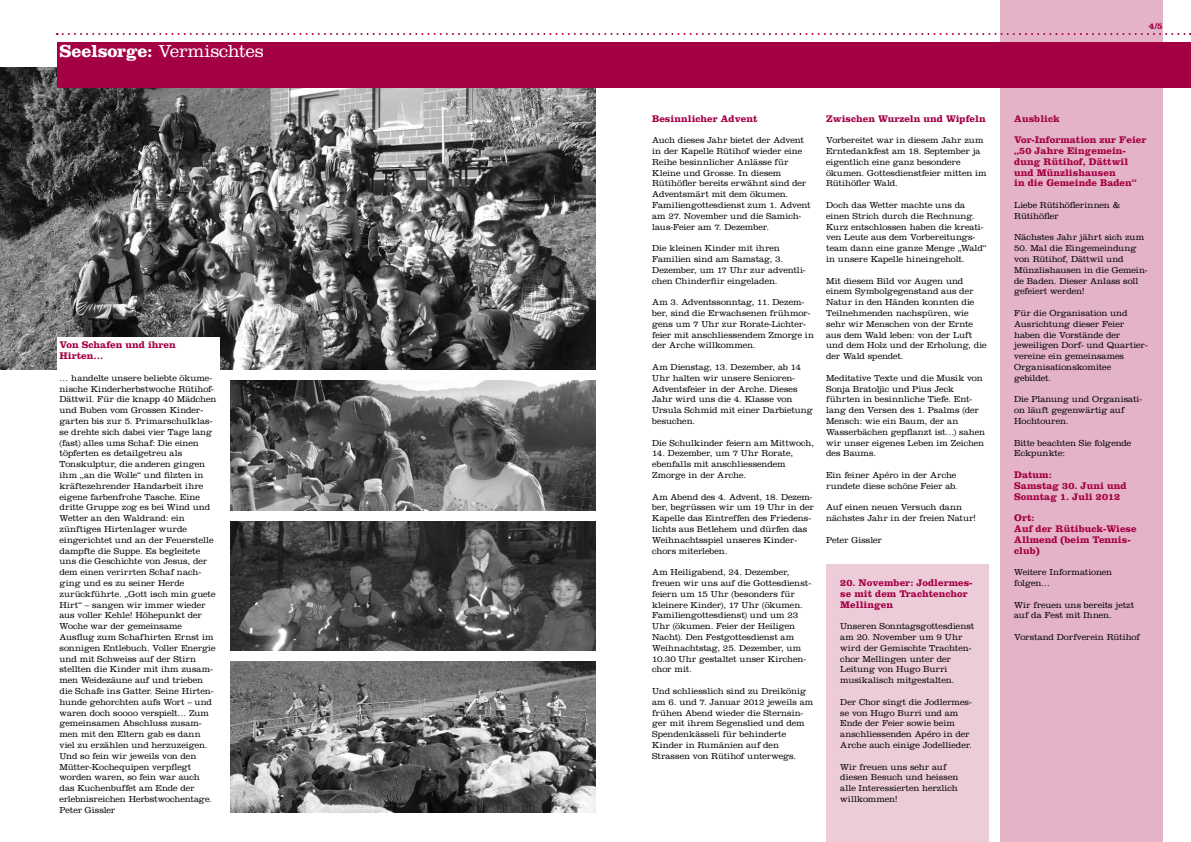
<style>
.page{position:relative;width:1191px;height:842px;background:#fff}
.page>*{position:absolute;margin:0;border:0;box-sizing:border-box;transform-origin:0 0}
.t1{font:300 18px "Clarendon LT Std";letter-spacing:-.01em;color:#fff}
.t2{font:700 10px/10.8px "Clarendon LT Std";color:#a40044}
.t3{font:300 9px/10.8px "Clarendon LT Std";letter-spacing:-.005em;color:#000}
.t4{font:700 9px "Clarendon LT Std";color:#a40044}
.s1{font-weight:700}
</style>
<div class="page">
<img style="left:0;top:67px;width:595px;height:303px">
<div style="left:57px;top:43px;width:538px;height:45px;background:#a40044"></div>
<div style="left:57px;top:337px;width:162px;height:486px;background:#fff"></div>
<img style="left:231px;top:381px;width:364px;height:129px">
<img style="left:231px;top:521px;width:364px;height:130px">
<img style="left:231px;top:661px;width:364px;height:152px">
<div style="left:826px;top:564px;width:162px;height:278px;background:#edccda"></div>
<div style="left:1000px;top:0;width:162px;height:842px;background:#e4b3c7"></div>
<svg style="left:57px;top:33px;width:1134px;height:2px"></svg>
<div style="left:595px;top:43px;width:596px;height:45px;background:#a40044"></div>
<h1 class="t1" style="left:60px;top:41px;width:206px"><span class="s1">Seelsorge:</span> Vermischtes</h1>
<p class="t2" style="left:60px;top:339px;width:118px">Von Schafen und ihren<br>Hirten…</p>
<p class="t3" style="left:60px;top:372px;width:158px">… handelte unsere beliebte ökume&shy;nische Kinderherbstwoche Rütihof-<br>Dättwil. Für die knapp 40 Mädchen und Buben vom Grossen Kinder&shy;garten bis zur 5. Primarschulklas&shy;se drehte sich dabei vier Tage lang (fast) alles ums Schaf: Die einen töpferten es detailgetreu als<br>Tonskulptur, die anderen gingen ihm „an die Wolle“ und filzten in kräftezehrender Handarbeit ihre eigene farbenfrohe Tasche. Eine dritte Gruppe zog es bei Wind und<br>Wetter an den Waldrand: ein zünftiges Hirtenlager wurde eingerichtet und an der Feuerstelle dampfte die Suppe. Es begleitete uns die Geschichte von Jesus, der dem einen verirrten Schaf nach&shy;ging und es zu seiner Herde zurückführte. „Gott isch min guete<br>Hirt“ – sangen wir immer wieder aus voller Kehle! Höhepunkt der<br>Woche war der gemeinsame<br>Ausflug zum Schafhirten Ernst im sonnigen Entlebuch. Voller Energie und mit Schweiss auf der Stirn stellten die Kinder mit ihm zusam&shy;men Weidezäune auf und trieben die Schafe ins Gatter. Seine Hirten&shy;hunde gehorchten aufs Wort – und waren doch soooo verspielt… Zum gemeinsamen Abschluss zusam&shy;men mit den Eltern gab es dann viel zu erzählen und herzuzeigen.<br>Und so fein wir jeweils von den<br>Mütter-Kochequipen verpflegt worden waren, so fein war auch das Kuchenbuffet am Ende der erlebnisreichen Herbstwochentage.<br>Peter Gissler</p>
<p class="t4" style="left:1148px;top:20px;width:15px">4/5</p>
<p class="t2" style="left:652px;top:113px;width:107px">Besinnlicher Advent</p>
<p class="t3" style="left:652px;top:135px;width:160px">Auch dieses Jahr bietet der Advent in der Kapelle Rütihof wieder eine<br>Reihe besinnlicher Anlässe für<br>Kleine und Grosse. In diesem<br>Rütihöfler bereits erwähnt sind der<br>Adventsmärt mit dem ökumen.<br>Familiengottesdienst zum 1. Advent am 27. November und die Samich&shy;laus-Feier am 7. Dezember.</p>
<p class="t3" style="left:652px;top:243px;width:155px">Die kleinen Kinder mit ihren<br>Familien sind am Samstag, 3.<br>Dezember, um 17 Uhr zur adventli&shy;chen Chinderfiir eingeladen.</p>
<p class="t3" style="left:652px;top:297px;width:163px">Am 3. Adventssonntag, 11. Dezem&shy;ber, sind die Erwachsenen frühmor&shy;gens um 7 Uhr zur Rorate-Lichter&shy;feier mit anschliessendem Zmorge in der Arche willkommen.</p>
<p class="t3" style="left:652px;top:362px;width:162px">Am Dienstag, 13. Dezember, ab 14<br>Uhr halten wir unsere Senioren-<br>Adventsfeier in der Arche. Dieses<br>Jahr wird uns die 4. Klasse von<br>Ursula Schmid mit einer Darbietung besuchen.</p>
<p class="t3" style="left:652px;top:437px;width:163px">Die Schulkinder feiern am Mittwoch,</p>
<p class="t3" style="left:652px;top:448px;width:142px">14. Dezember, um 7 Uhr Rorate, ebenfalls mit anschliessendem<br>Zmorge in der Arche.</p>
<p class="t3" style="left:652px;top:491px;width:163px">Am Abend des 4. Advent, 18. Dezem&shy;ber, begrüssen wir um 19 Uhr in der<br>Kapelle das Eintreffen des Friedens&shy;lichts aus Betlehem und dürfen das<br>Weihnachtsspiel unseres Kinder&shy;chors miterleben.</p>
<p class="t3" style="left:652px;top:567px;width:160px">Am Heiligabend, 24. Dezember, freuen wir uns auf die Gottesdienst&shy;feiern um 15 Uhr (besonders für kleinere Kinder), 17 Uhr (ökumen.<br>Familiengottesdienst) und um 23<br>Uhr (ökumen. Feier der Heiligen<br>Nacht). Den Festgottesdienst am<br>Weihnachtstag, 25. Dezember, um<br>10.30 Uhr gestaltet unser Kirchen&shy;chor mit.</p>
<p class="t3" style="left:652px;top:686px;width:163px">Und schliesslich sind zu Dreikönig am 6. und 7. Januar 2012 jeweils am frühen Abend wieder die Sternsin&shy;ger mit ihrem Segenslied und dem<br>Spendenkässeli für behinderte<br>Kinder in Rumänien auf den<br>Strassen von Rütihof unterwegs.</p>
<p class="t2" style="left:826px;top:113px;width:161px">Zwischen Wurzeln und Wipfeln</p>
<p class="t3" style="left:826px;top:135px;width:162px">Vorbereitet war in diesem Jahr zum<br>Erntedankfest am 18. September ja eigentlich eine ganz besondere ökumen. Gottesdienstfeier mitten im<br>Rütihöfler Wald.</p>
<p class="t3" style="left:826px;top:200px;width:162px">Doch das Wetter machte uns da einen Strich durch die Rechnung.<br>Kurz entschlossen haben die kreati&shy;ven Leute aus dem Vorbereitungs&shy;team dann eine ganze Menge „Wald“ in unsere Kapelle hineingeholt.</p>
<p class="t3" style="left:826px;top:275px;width:162px">Mit diesem Bild vor Augen und einem Symbolgegenstand aus der<br>Natur in den Händen konnten die<br>Teilnehmenden nachspüren, wie sehr wir Menschen von der Ernte aus dem Wald leben: von der Luft und dem Holz und der Erholung, die der Wald spendet.</p>
<p class="t3" style="left:826px;top:372px;width:160px">Meditative Texte und die Musik von<br>Sonja Bratoljic und Pius Jeck führten in besinnliche Tiefe. Ent&shy;lang den Versen des 1. Psalms (der<br>Mensch: wie ein Baum, der an<br>Wasserbächen gepflanzt ist…) sahen wir unser eigenes Leben im Zeichen des Baums.</p>
<p class="t3" style="left:826px;top:470px;width:133px">Ein feiner Apéro in der Arche rundete diese schöne Feier ab.</p>
<p class="t3" style="left:826px;top:502px;width:152px">Auf einen neuen Versuch dann nächstes Jahr in der freien Natur!</p>
<p class="t3" style="left:826px;top:534px;width:57px">Peter Gissler</p>
<p class="t2" style="left:840px;top:577px;width:134px">20. November: Jodlermes&shy;se mit dem Trachtenchor<br>Mellingen</p>
<p class="t3" style="left:840px;top:621px;width:135px">Unseren Sonntagsgottesdienst am 20. November um 9 Uhr wird der Gemischte Trachten&shy;chor Mellingen unter der<br>Leitung von Hugo Burri musikalisch mitgestalten.</p>
<p class="t3" style="left:840px;top:696px;width:133px">Der Chor singt die Jodlermes&shy;se von Hugo Burri und am<br>Ende der Feier sowie beim anschliessenden Apéro in der<br>Arche auch einige Jodellieder.</p>
<p class="t3" style="left:840px;top:761px;width:120px">Wir freuen uns sehr auf diesen Besuch und heissen alle Interessierten herzlich willkommen!</p>
<p class="t2" style="left:1014px;top:107px;width:134px;line-height:21.6px">Ausblick<br>Vor-Information zur Feier</p>
<p class="t2" style="left:1014px;top:145px;width:124px">„50 Jahre Eingemein&shy;dung Rütihof, Dättwil und Münzlishausen<br>in die Gemeinde Baden“</p>
<p class="t3" style="left:1014px;top:200px;width:107px">Liebe Rütihöflerinnen &amp;<br>Rütihöfler</p>
<p class="t3" style="left:1014px;top:232px;width:131px">Nächstes Jahr jährt sich zum</p>
<p class="t3" style="left:1014px;top:243px;width:135px">50. Mal die Eingemeindung von Rütihof, Dättwil und<br>Münzlishausen in die Gemein&shy;de Baden. Dieser Anlass soll gefeiert werden!</p>
<p class="t3" style="left:1014px;top:308px;width:135px">Für die Organisation und<br>Ausrichtung dieser Feier haben die Vorstände der jeweiligen Dorf- und Quartier&shy;vereine ein gemeinsames<br>Organisationskomitee gebildet.</p>
<p class="t3" style="left:1014px;top:394px;width:129px">Die Planung und Organisati&shy;on läuft gegenwärtig auf<br>Hochtouren.</p>
<p class="t3" style="left:1014px;top:437px;width:119px">Bitte beachten Sie folgende<br>Eckpunkte:</p>
<p class="t2" style="left:1014px;top:469px;width:114px">Datum:<br>Samstag 30. Juni und<br>Sonntag 1. Juli 2012</p>
<p class="t2" style="left:1014px;top:512px;width:124px">Ort:<br>Auf der Rütibuck-Wiese<br>Allmend (beim Tennis&shy;club)</p>
<p class="t3" style="left:1014px;top:567px;width:100px">Weitere Informationen folgen…</p>
<p class="t3" style="left:1014px;top:599px;width:121px">Wir freuen uns bereits jetzt auf da Fest mit Ihnen.</p>
<p class="t3" style="left:1014px;top:632px;width:127px">Vorstand Dorfverein Rütihof</p>
</div>
